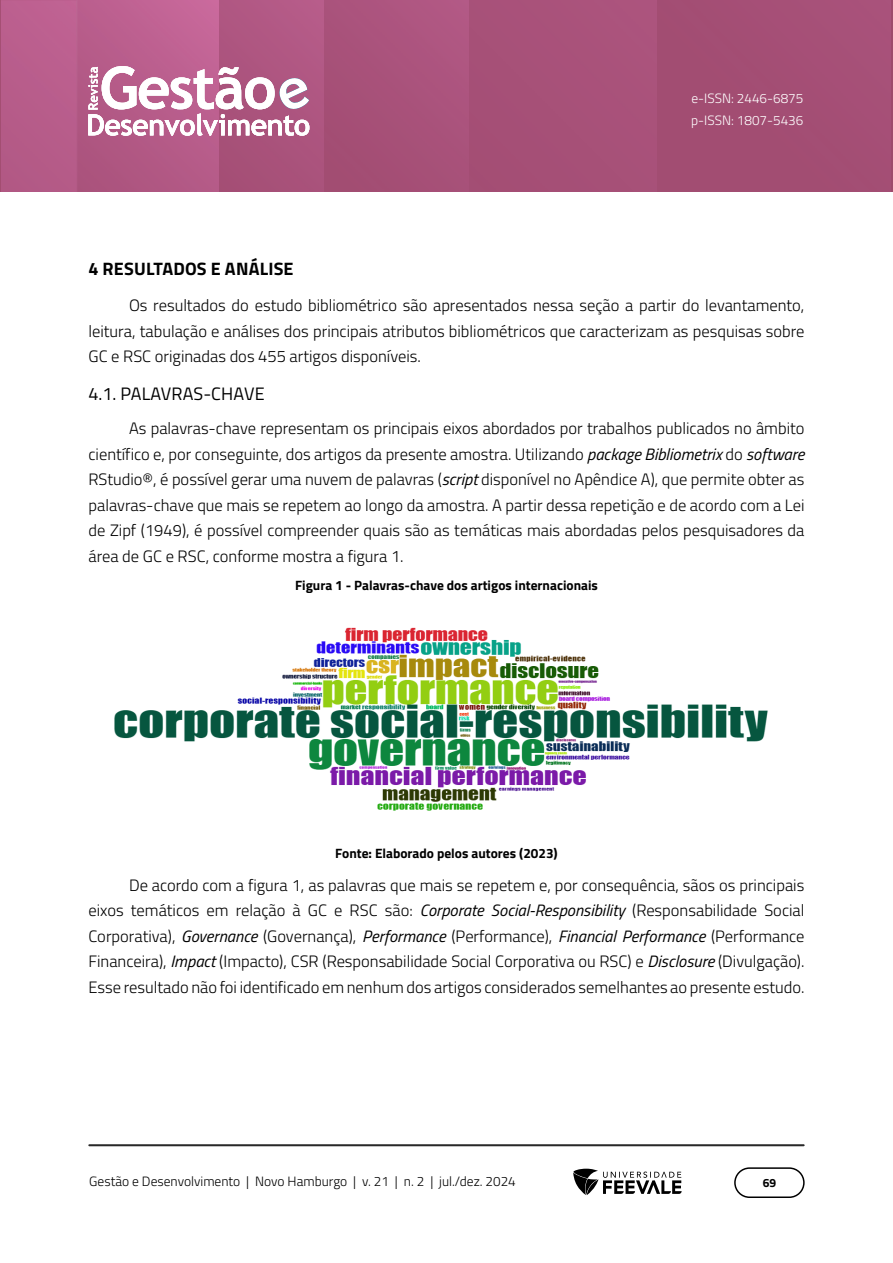
<style>
.page{position:relative;width:893px;height:1263px;background:#fff}
.page>*{position:absolute;margin:0;border:0;box-sizing:border-box;transform-origin:0 0}
.TITULO_1{font:700 18px "Titillium Web";letter-spacing:.01em;color:#000}
.TÍTULO_1_1{font:18px "Titillium Web";letter-spacing:.01em;color:#000}
.Corpo_de_texto{font:300 16.5px/25.5px "Titillium Web";color:#000;text-align:justify}
.t1{font:300 13.5px "Titillium Web";color:#000}
.Legenda_FIGURA{font:700 13.5px "Titillium Web";color:#000}
.fonte_FIGURA{font:700 13.5px "Titillium Web";color:#000}
.t2{font:300 13.5px/22.5px "Titillium Web";color:#fff}
.t3{font:700 12px "Titillium Web";color:#000}
.s1{font-weight:400;font-style:italic}
</style>
<div class="page">
<img style="left:1px;top:0;width:890px;height:192px">
<img style="left:77px;top:0;width:1px;height:192px">
<hr style="left:220px;top:0;width:1px;height:192px;background:#ab537d">
<hr style="left:891px;top:0;width:1px;height:192px;background:#9e4a6b">
<hr style="left:89px;top:1144px;width:715px;height:2px;background:#282828">
<div style="left:734px;top:1167px;width:71px;height:31px;border:2px solid #000;border-radius:15px"></div>
<svg style="left:573px;top:1169px;width:109px;height:26px"></svg>
<svg style="left:88px;top:66px;width:221px;height:70px"></svg>
<img style="left:114px;top:627px;width:654px;height:184px">
<p class="t2" style="left:691px;top:86px;width:114px">e-ISSN: 2446-6875 p-ISSN: 1807-5436</p>
<p class="TITULO_1" style="left:88px;top:255px;width:207px">4 RESULTADOS E ANÁLISE</p>
<p class="Corpo_de_texto" style="left:88px;top:292px;width:717px;text-indent:40px">Os resultados do estudo bibliométrico são apresentados nessa seção a partir do levantamento, leitura, tabulação e análises dos principais atributos bibliométricos que caracterizam as pesquisas sobre GC e RSC originadas dos 455 artigos disponíveis.</p>
<p class="TÍTULO_1_1" style="left:88px;top:380px;width:178px">4.1. PALAVRAS-CHAVE</p>
<p class="Corpo_de_texto" style="left:88px;top:415px;width:717px;text-indent:40px">As palavras-chave representam os principais eixos abordados por trabalhos publicados no âmbito científico e, por conseguinte, dos artigos da presente amostra. Utilizando <span class="s1">package Bibliometrix</span> do <span class="s1">software </span>RStudio®, é possível gerar uma nuvem de palavras (<span class="s1">script</span> disponível no Apêndice A), que permite obter as palavras-chave que mais se repetem ao longo da amostra. A partir dessa repetição e de acordo com a Lei de Zipf (1949), é possível compreender quais são as temáticas mais abordadas pelos pesquisadores da área de GC e RSC, conforme mostra a figura 1.</p>
<p class="Legenda_FIGURA" style="left:295px;top:575px;width:304px">Figura 1 - Palavras-chave dos artigos internacionais</p>
<p class="fonte_FIGURA" style="left:335px;top:843px;width:224px">Fonte: Elaborado pelos autores (2023)</p>
<p class="Corpo_de_texto" style="left:88px;top:871px;width:718px;text-indent:40px">De acordo com a figura 1, as palavras que mais se repetem e, por consequência, sãos os principais eixos temáticos em relação à GC e RSC são: <span class="s1">Corporate Social-Responsibility</span> (Responsabilidade Social Corporativa), <span class="s1">Governance</span> (Governança), <span class="s1">Performance</span> (Performance), <span class="s1">Financial Performance</span> (Performance Financeira), <span class="s1">Impact</span> (Impacto), CSR (Responsabilidade Social Corporativa ou RSC) e <span class="s1">Disclosure</span> (Divulgação).<br>Esse resultado não foi identificado em nenhum dos artigos considerados semelhantes ao presente estudo.</p>
<p class="t1" style="left:89px;top:1171px;width:428px">Gestão e Desenvolvimento | Novo Hamburgo | v. 21 | n. 2 | jul./dez. 2024</p>
<p class="t3" style="left:763px;top:1174px;width:15px">69</p>
</div>
